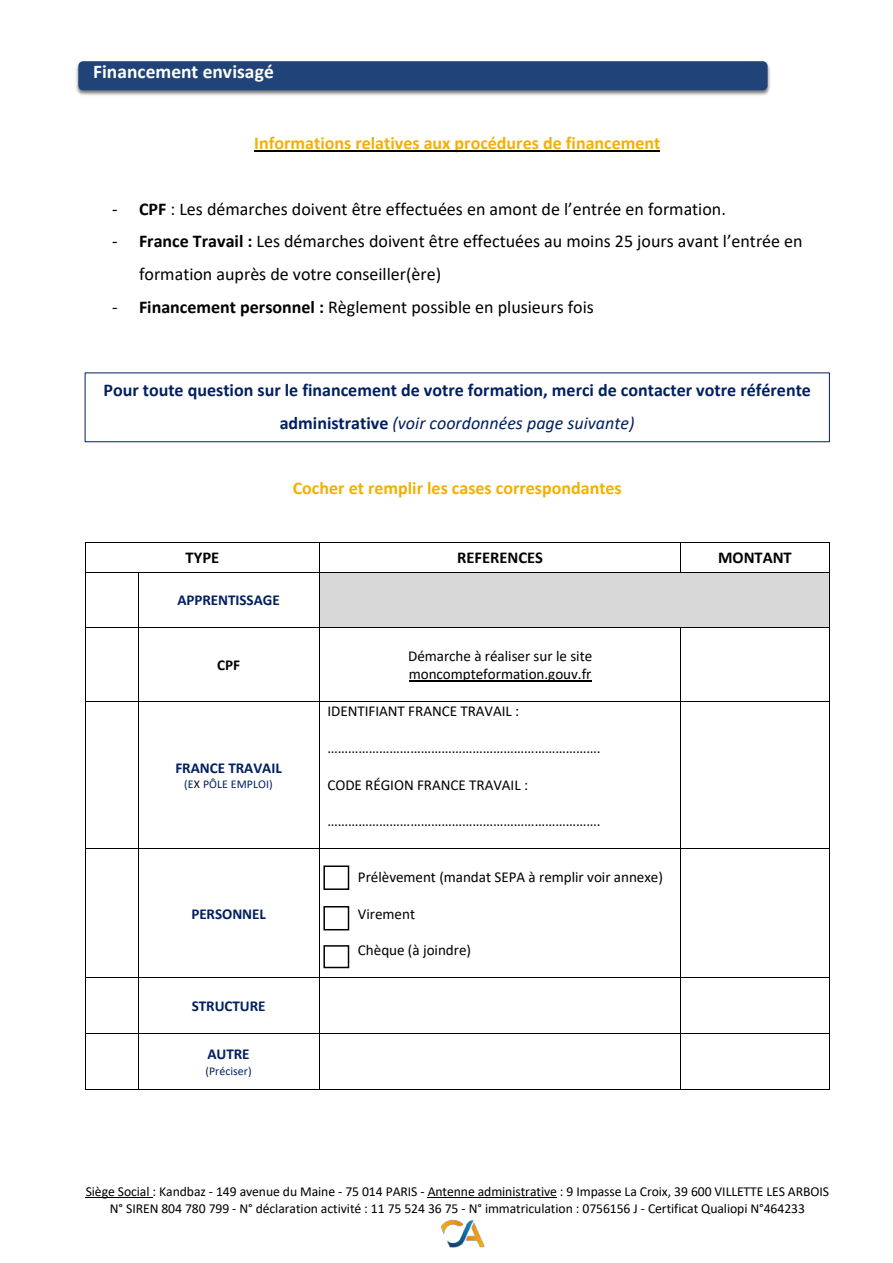
<style>
.page{position:relative;width:893px;height:1263px;background:#fff}
.page>*{position:absolute;margin:0;border:0;box-sizing:border-box;transform-origin:0 0}
.t1{font:700 19.5px "Calibri";color:#fff}
.t2{font:18px/33.2px "Calibri";color:#000}
.t3{font:700 18px/32.7px "Calibri";color:#002060;text-align:center}
.t4{font:700 18px "Calibri";color:#f3b000}
.t5{font:700 16.5px "Calibri";color:#000}
.t6{font:15.15px/18.3px "Calibri";letter-spacing:-.005em;color:#000}
.t7{font:700 15.15px "Calibri";letter-spacing:-.005em;color:#002060}
.t8{font:700 15.15px "Calibri";color:#000}
.t9{font:13.65px/16.5px "Calibri";letter-spacing:-.005em;color:#000;text-align:center}
.t10{font:11.85px "Calibri";letter-spacing:.005em;color:#002060}
.s1{font-weight:700}
.s2{font-weight:400;font-style:italic}
.s3{color:#000}
</style>
<div class="page">
<hr style="left:86px;top:1197px;width:67px;height:1px;background:#000">
<hr style="left:427px;top:1197px;width:130px;height:1px;background:#000">
<img style="left:441px;top:1219px;width:44px;height:28px">
<hr style="left:254px;top:151px;width:406px;height:1px;background:#000">
<hr style="left:86px;top:542px;width:233px;height:1px;background:#000">
<hr style="left:319px;top:542px;width:361px;height:1px;background:#000">
<hr style="left:681px;top:542px;width:147px;height:1px;background:#000">
<div style="left:319px;top:572px;width:509px;height:55px;background:#d8d8d8"></div>
<svg style="left:85px;top:542px;width:1px;height:30px"></svg>
<hr style="left:86px;top:572px;width:52px;height:1px;background:#000">
<hr style="left:139px;top:572px;width:180px;height:1px;background:#000">
<svg style="left:319px;top:543px;width:1px;height:29px"></svg>
<hr style="left:319px;top:572px;width:361px;height:1px;background:#000">
<svg style="left:680px;top:542px;width:1px;height:31px"></svg>
<hr style="left:681px;top:572px;width:147px;height:1px;background:#000">
<hr style="left:85px;top:572px;width:1px;height:55px;background:#000">
<hr style="left:138px;top:572px;width:1px;height:55px;background:#000">
<hr style="left:319px;top:572px;width:1px;height:55px;background:#000">
<hr style="left:828px;top:572px;width:1px;height:55px;background:#000">
<hr style="left:409px;top:681px;width:182px;height:1px;background:#000">
<hr style="left:86px;top:627px;width:52px;height:1px;background:#000">
<hr style="left:139px;top:627px;width:180px;height:1px;background:#000">
<hr style="left:319px;top:627px;width:361px;height:1px;background:#000">
<hr style="left:681px;top:627px;width:147px;height:1px;background:#000">
<hr style="left:85px;top:628px;width:1px;height:73px;background:#000">
<hr style="left:138px;top:628px;width:1px;height:73px;background:#000">
<hr style="left:319px;top:628px;width:1px;height:73px;background:#000">
<hr style="left:680px;top:628px;width:1px;height:73px;background:#000">
<hr style="left:828px;top:628px;width:1px;height:73px;background:#000">
<hr style="left:86px;top:701px;width:52px;height:1px;background:#000">
<hr style="left:139px;top:701px;width:180px;height:1px;background:#000">
<hr style="left:319px;top:701px;width:361px;height:1px;background:#000">
<hr style="left:681px;top:701px;width:147px;height:1px;background:#000">
<hr style="left:85px;top:702px;width:1px;height:147px;background:#000">
<hr style="left:138px;top:702px;width:1px;height:147px;background:#000">
<hr style="left:319px;top:702px;width:1px;height:147px;background:#000">
<hr style="left:680px;top:702px;width:1px;height:147px;background:#000">
<hr style="left:828px;top:702px;width:1px;height:147px;background:#000">
<hr style="left:86px;top:849px;width:52px;height:1px;background:#000">
<hr style="left:139px;top:849px;width:180px;height:1px;background:#000">
<hr style="left:319px;top:849px;width:361px;height:1px;background:#000">
<hr style="left:681px;top:849px;width:147px;height:1px;background:#000">
<hr style="left:85px;top:849px;width:1px;height:128px;background:#000">
<hr style="left:138px;top:849px;width:1px;height:128px;background:#000">
<hr style="left:319px;top:849px;width:1px;height:128px;background:#000">
<hr style="left:680px;top:849px;width:1px;height:128px;background:#000">
<hr style="left:828px;top:849px;width:1px;height:128px;background:#000">
<hr style="left:86px;top:977px;width:52px;height:1px;background:#000">
<hr style="left:139px;top:977px;width:180px;height:1px;background:#000">
<hr style="left:319px;top:977px;width:361px;height:1px;background:#000">
<hr style="left:681px;top:977px;width:147px;height:1px;background:#000">
<hr style="left:85px;top:978px;width:1px;height:55px;background:#000">
<hr style="left:138px;top:978px;width:1px;height:55px;background:#000">
<hr style="left:319px;top:978px;width:1px;height:55px;background:#000">
<hr style="left:680px;top:978px;width:1px;height:55px;background:#000">
<hr style="left:828px;top:978px;width:1px;height:55px;background:#000">
<hr style="left:86px;top:1033px;width:52px;height:1px;background:#000">
<hr style="left:139px;top:1033px;width:180px;height:1px;background:#000">
<hr style="left:319px;top:1033px;width:361px;height:1px;background:#000">
<hr style="left:681px;top:1033px;width:147px;height:1px;background:#000">
<hr style="left:85px;top:1034px;width:1px;height:55px;background:#000">
<hr style="left:86px;top:1089px;width:52px;height:1px;background:#000">
<hr style="left:138px;top:1034px;width:1px;height:55px;background:#000">
<hr style="left:139px;top:1089px;width:180px;height:1px;background:#000">
<hr style="left:319px;top:1034px;width:1px;height:55px;background:#000">
<hr style="left:319px;top:1089px;width:361px;height:1px;background:#000">
<hr style="left:680px;top:1034px;width:1px;height:55px;background:#000">
<hr style="left:681px;top:1089px;width:147px;height:1px;background:#000">
<hr style="left:828px;top:1034px;width:1px;height:55px;background:#000">
<img style="left:76px;top:61px;width:694px;height:35px">
<div style="left:78px;top:61px;width:689px;height:29px;background:#204477;border-radius:5px"></div>
<img style="left:85px;top:61px;width:602px;height:1px">
<div style="left:323px;top:865px;width:26px;height:25px;border:2px solid #000"></div>
<div style="left:323px;top:906px;width:26px;height:24px;border:2px solid #000"></div>
<div style="left:323px;top:945px;width:26px;height:23px;border:2px solid #000"></div>
<p class="t1" style="left:93px;top:59px;width:182px">Financement envisagé</p>
<p class="t4" style="left:254px;top:132px;width:407px">Informations relatives aux procédures de financement</p>
<p class="t2" style="left:112px;top:192px;width:615px">- <span class="s1">CPF</span> : Les démarches doivent être effectuées en amont de l’entrée en formation.</p>
<p class="t2" style="left:139px;top:225px;width:665px;text-indent:-27px">- <span class="s1">France Travail :</span> Les démarches doivent être effectuées au moins 25 jours avant l’entrée en formation auprès de votre conseiller(ère)</p>
<p class="t2" style="left:112px;top:290px;width:483px">- <span class="s1">Financement personnel :</span> Règlement possible en plusieurs fois</p>
<p class="t3" style="left:103px;top:374px;width:709px">Pour toute question sur le financement de votre formation, merci de contacter votre référente administrative <span class="s2">(voir coordonnées page suivante)</span></p>
<p class="t4" style="left:293px;top:476px;width:330px">Cocher et remplir les cases correspondantes</p>
<p class="t5" style="left:185px;top:547px;width:35px">TYPE</p>
<p class="t5" style="left:457px;top:547px;width:87px">REFERENCES</p>
<p class="t5" style="left:718px;top:547px;width:75px">MONTANT</p>
<p class="t7" style="left:177px;top:591px;width:104px">APPRENTISSAGE</p>
<p class="t8" style="left:217px;top:656px;width:24px">CPF</p>
<p class="t6" style="left:408px;top:646px;width:185px">Démarche à réaliser sur le site moncompteformation.gouv.fr</p>
<p class="t7" style="left:175px;top:759px;width:108px">FRANCE TRAVAIL</p>
<p class="t10" style="left:184px;top:777px;width:90px">(E<span class="s3">X</span> PÔLE EMPLOI)</p>
<p class="t7" style="left:191px;top:904px;width:76px">PERSONNEL</p>
<p class="t7" style="left:192px;top:996px;width:75px">STRUCTURE</p>
<p class="t7" style="left:207px;top:1045px;width:44px">AUTRE</p>
<p class="t10" style="left:205px;top:1063px;width:48px">(Préciser)</p>
<p class="t6" style="left:327px;top:702px;width:193px">IDENTIFIANT FRANCE TRAVAIL :</p>
<p class="t6" style="left:327px;top:739px;width:275px">…………………………………………………………………….</p>
<p class="t6" style="left:327px;top:776px;width:202px">CODE RÉGION FRANCE TRAVAIL :</p>
<p class="t6" style="left:327px;top:812px;width:275px">…………………………………………………………………….</p>
<p class="t6" style="left:358px;top:868px;width:306px">Prélèvement (mandat SEPA à remplir voir annexe)</p>
<p class="t6" style="left:358px;top:904px;width:59px">Virement</p>
<p class="t6" style="left:358px;top:941px;width:115px">Chèque (à joindre)</p>
<p class="t9" style="left:86px;top:1183px;width:744px">Siège Social : Kandbaz - 149 avenue du Maine - 75 014 PARIS - Antenne administrative : 9 Impasse La Croix, 39 600 VILLETTE LES ARBOIS<br>N° SIREN 804 780 799 - N° déclaration activité : 11 75 524 36 75 - N° immatriculation : 0756156 J - Certificat Qualiopi N°464233</p>
</div>
